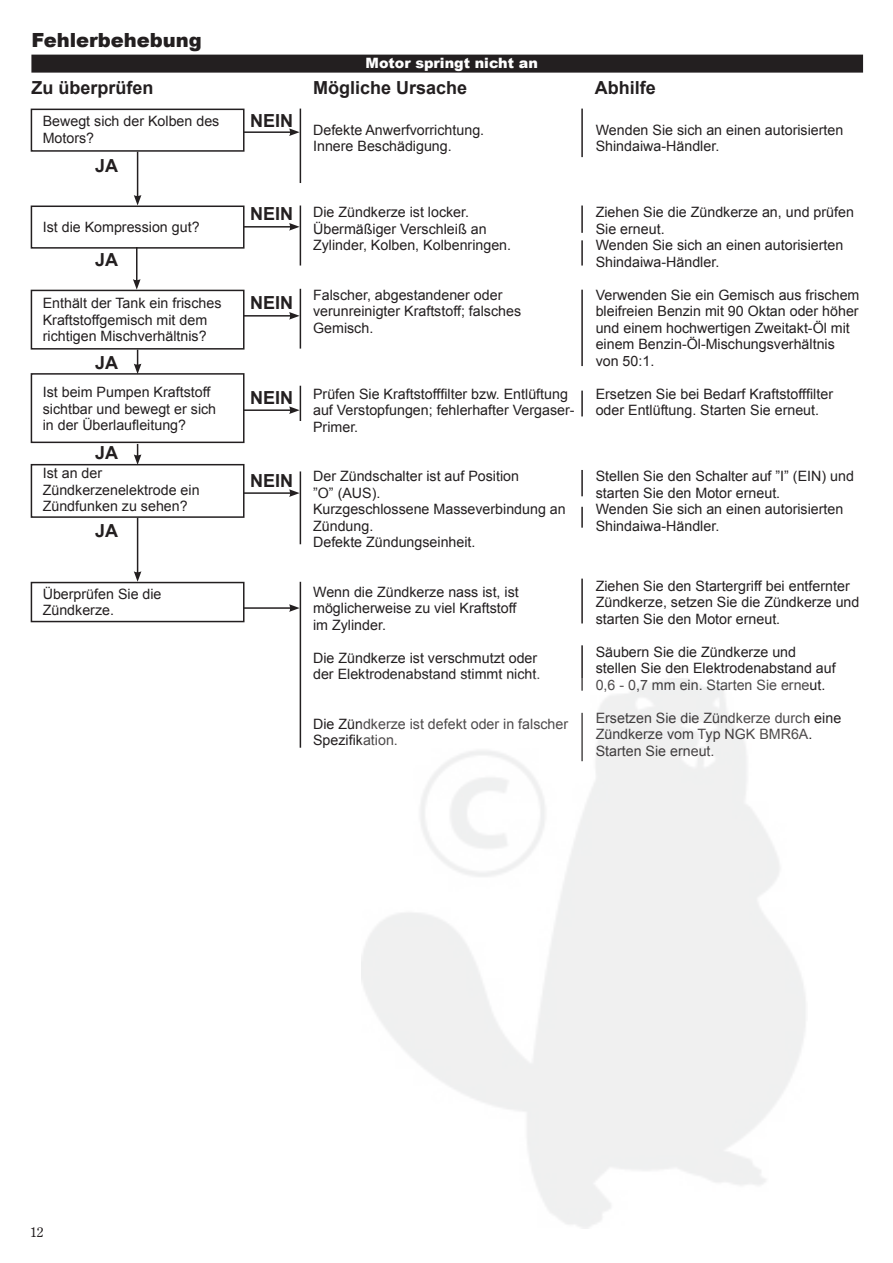
<style>
.page{position:relative;width:893px;height:1263px;background:#fff}
.page>*{position:absolute;margin:0;border:0;box-sizing:border-box;transform-origin:0 0}
.t1{font:900 19.5px "Arial";color:#231f20}
.t2{font:700 18px "Arial";color:#231f20}
.t3{font:14.25px/16.5px "Arial";color:#231f20}
.t4{font:900 14.25px "Arial";color:#fff}
.t5{font:13.5px "Century Old Style Std";color:#231f20}
</style>
<div class="page">
<div style="left:31px;top:464px;width:214px;height:54px;border:2px solid #231f20"></div>
<div style="left:31px;top:373px;width:214px;height:70px;border:2px solid #231f20"></div>
<div style="left:31px;top:290px;width:214px;height:60px;border:2px solid #231f20"></div>
<div style="left:31px;top:206px;width:214px;height:43px;border:2px solid #231f20"></div>
<div style="left:31px;top:582px;width:214px;height:40px;border:2px solid #231f20"></div>
<div style="left:31px;top:109px;width:214px;height:43px;border:2px solid #231f20"></div>
<hr style="left:244px;top:131px;width:47px;height:2px;background:#231f20">
<svg style="left:289px;top:128px;width:11px;height:8px"></svg>
<div style="left:31px;top:55px;width:832px;height:18px;background:#231f20"></div>
<hr style="left:137px;top:152px;width:1px;height:45px;background:#231f20">
<svg style="left:134px;top:195px;width:7px;height:11px"></svg>
<hr style="left:244px;top:226px;width:47px;height:2px;background:#231f20">
<svg style="left:289px;top:223px;width:11px;height:8px"></svg>
<hr style="left:136px;top:247px;width:2px;height:34px;background:#231f20">
<svg style="left:133px;top:279px;width:8px;height:11px"></svg>
<hr style="left:244px;top:315px;width:47px;height:2px;background:#231f20">
<svg style="left:289px;top:312px;width:11px;height:8px"></svg>
<svg style="left:134px;top:350px;width:7px;height:24px"></svg>
<hr style="left:244px;top:409px;width:47px;height:2px;background:#231f20">
<svg style="left:289px;top:406px;width:11px;height:8px"></svg>
<svg style="left:134px;top:444px;width:7px;height:21px"></svg>
<hr style="left:244px;top:492px;width:47px;height:2px;background:#231f20">
<svg style="left:289px;top:489px;width:11px;height:8px"></svg>
<hr style="left:137px;top:518px;width:1px;height:56px;background:#231f20">
<svg style="left:134px;top:571px;width:7px;height:11px"></svg>
<hr style="left:244px;top:607px;width:47px;height:2px;background:#231f20">
<svg style="left:289px;top:604px;width:11px;height:8px"></svg>
<hr style="left:300px;top:109px;width:1px;height:74px;background:#231f20">
<hr style="left:300px;top:205px;width:1px;height:60px;background:#231f20">
<hr style="left:300px;top:289px;width:1px;height:60px;background:#231f20">
<hr style="left:300px;top:386px;width:1px;height:35px;background:#231f20">
<hr style="left:300px;top:471px;width:1px;height:73px;background:#231f20">
<hr style="left:300px;top:582px;width:1px;height:166px;background:#231f20">
<hr style="left:581px;top:109px;width:2px;height:48px;background:#231f20">
<hr style="left:581px;top:205px;width:2px;height:28px;background:#231f20">
<hr style="left:581px;top:290px;width:2px;height:76px;background:#231f20">
<hr style="left:581px;top:391px;width:2px;height:25px;background:#231f20">
<hr style="left:581px;top:507px;width:2px;height:21px;background:#231f20">
<hr style="left:581px;top:240px;width:2px;height:26px;background:#231f20">
<hr style="left:581px;top:470px;width:2px;height:26px;background:#231f20">
<hr style="left:581px;top:579px;width:2px;height:44px;background:#231f20">
<hr style="left:581px;top:645px;width:2px;height:46px;background:#231f20">
<img style="left:361px;top:678px;width:445px;height:551px">
<h1 class="t1" style="left:31px;top:26px;width:172px">Fehlerbehebung</h1>
<p class="t4" style="left:366px;top:53px;width:174px">Motor springt nicht an</p>
<p class="t2" style="left:31px;top:76px;width:124px">Zu überprüfen</p>
<p class="t2" style="left:313px;top:76px;width:156px">Mögliche Ursache</p>
<p class="t2" style="left:595px;top:76px;width:63px">Abhilfe</p>
<p class="t3" style="left:43px;top:113px;width:178px">Bewegt sich der Kolben des<br>Motors?</p>
<p class="t2" style="left:95px;top:153px;width:25px">JA</p>
<p class="t3" style="left:43px;top:218px;width:158px">Ist die Kompression gut?</p>
<p class="t2" style="left:95px;top:248px;width:25px">JA</p>
<p class="t3" style="left:43px;top:295px;width:180px">Enthält der Tank ein frisches<br>Kraftstoffgemisch mit dem richtigen Mischverhältnis?</p>
<p class="t2" style="left:95px;top:350px;width:25px">JA</p>
<p class="t3" style="left:43px;top:384px;width:175px">Ist beim Pumpen Kraftstoff sichtbar und bewegt er sich in der Überlaufleitung?</p>
<p class="t3" style="left:43px;top:465px;width:158px">Ist an der<br>Zündkerzenelektrode ein<br>Zündfunken zu sehen?</p>
<p class="t2" style="left:95px;top:440px;width:25px">JA</p>
<p class="t2" style="left:95px;top:519px;width:25px">JA</p>
<p class="t3" style="left:43px;top:586px;width:120px">Überprüfen Sie die<br>Zündkerze.</p>
<p class="t2" style="left:250px;top:109px;width:45px">NEIN</p>
<p class="t2" style="left:250px;top:202px;width:45px">NEIN</p>
<p class="t2" style="left:250px;top:291px;width:45px">NEIN</p>
<p class="t3" style="left:313px;top:122px;width:173px">Defekte Anwerfvorrichtung.<br>Innere Beschädigung.</p>
<p class="t3" style="left:313px;top:204px;width:200px">Die Zündkerze ist locker.<br>Übermäßiger Verschleiß an<br>Zylinder, Kolben, Kolbenringen.</p>
<p class="t3" style="left:313px;top:287px;width:210px">Falscher, abgestandener oder verunreinigter Kraftstoff; falsches<br>Gemisch.</p>
<p class="t2" style="left:250px;top:386px;width:45px">NEIN</p>
<p class="t2" style="left:250px;top:468px;width:45px">NEIN</p>
<p class="t3" style="left:313px;top:386px;width:263px">Prüfen Sie Kraftstofffilter bzw. Entlüftung auf Verstopfungen; fehlerhafter Vergaser-<br>Primer.</p>
<p class="t3" style="left:313px;top:468px;width:254px">Der Zündschalter ist auf Position<br>”O” (AUS).<br>Kurzgeschlossene Masseverbindung an<br>Zündung.<br>Defekte Zündungseinheit.</p>
<p class="t3" style="left:313px;top:584px;width:207px">Wenn die Zündkerze nass ist, ist möglicherweise zu viel Kraftstoff im Zylinder.</p>
<p class="t3" style="left:313px;top:650px;width:229px">Die Zündkerze ist verschmutzt oder der Elektrodenabstand stimmt nicht.</p>
<p class="t3" style="left:313px;top:716px;width:257px">Die Zündkerze ist defekt oder in falscher<br>Spezifikation.</p>
<p class="t3" style="left:596px;top:122px;width:249px">Wenden Sie sich an einen autorisierten<br>Shindaiwa-Händler.</p>
<p class="t3" style="left:596px;top:204px;width:260px">Ziehen Sie die Zündkerze an, und prüfen<br>Sie erneut.<br>Wenden Sie sich an einen autorisierten<br>Shindaiwa-Händler.</p>
<p class="t3" style="left:596px;top:287px;width:265px">Verwenden Sie ein Gemisch aus frischem bleifreien Benzin mit 90 Oktan oder höher und einem hochwertigen Zweitakt-Öl mit einem Benzin-Öl-Mischungsverhältnis von 50:1.</p>
<p class="t3" style="left:596px;top:386px;width:239px">Ersetzen Sie bei Bedarf Kraftstofffilter oder Entlüftung. Starten Sie erneut.</p>
<p class="t3" style="left:596px;top:468px;width:260px">Stellen Sie den Schalter auf ”I” (EIN) und starten Sie den Motor erneut.<br>Wenden Sie sich an einen autorisierten<br>Shindaiwa-Händler.</p>
<p class="t3" style="left:596px;top:578px;width:265px">Ziehen Sie den Startergriff bei entfernter<br>Zündkerze, setzen Sie die Zündkerze und starten Sie den Motor erneut.</p>
<p class="t3" style="left:596px;top:644px;width:242px">Säubern Sie die Zündkerze und stellen Sie den Elektrodenabstand auf<br>0,6 - 0,7 mm ein. Starten Sie erneut.</p>
<p class="t3" style="left:596px;top:710px;width:247px">Ersetzen Sie die Zündkerze durch eine<br>Zündkerze vom Typ NGK BMR6A.<br>Starten Sie erneut.</p>
<p class="t5" style="left:30px;top:1223px;width:15px">12</p>
</div>
